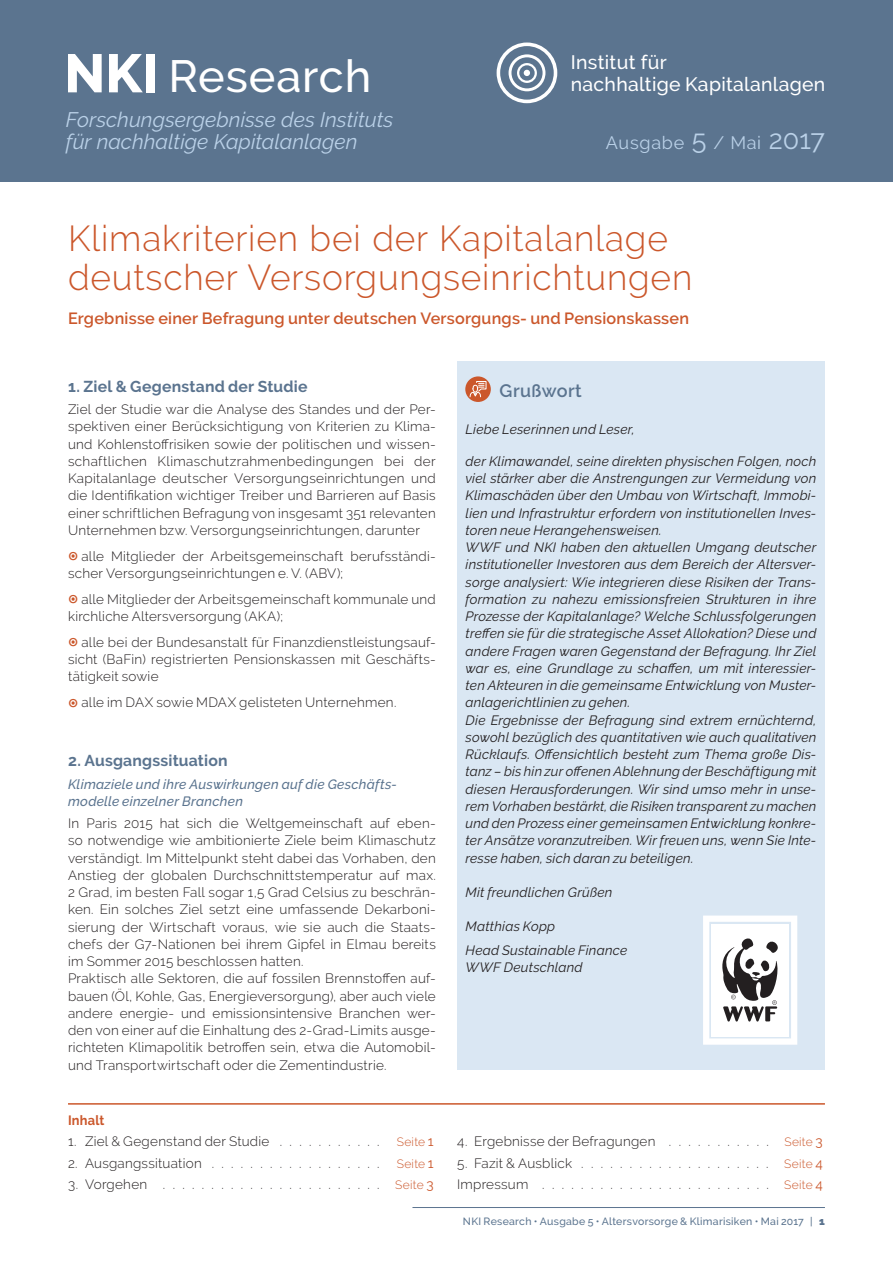
<style>
.page{position:relative;width:893px;height:1263px;background:#fff}
.page>*{position:absolute;margin:0;border:0;box-sizing:border-box;transform-origin:0 0}
.t1{font:500 45px "Raleway";letter-spacing:.02em;color:#fff}
.t2{font:300 36px/39px "Raleway";letter-spacing:.025em;color:#cb572b}
.t3{font:italic 21px/22.5px "Raleway";color:#bad1e8}
.t4{font:500 19.35px/21.8px "Raleway";letter-spacing:.015em;color:#fff}
.t5{font:18px "Raleway";letter-spacing:.04em;color:#bad1e8}
.t6{font:600 18px "Raleway";letter-spacing:.025em;color:#5b748f}
.t7{font:600 16.2px "Raleway";letter-spacing:.015em;color:#cb572b}
.t8{font:700 15.75px "Raleway";letter-spacing:.015em;color:#5b748f}
.t9{font:300 13.5px/17.2px "Raleway";letter-spacing:.02em;color:#231f20}
.t10{font:italic 13.5px/17.2px "Raleway";letter-spacing:.015em;color:#231f20}
.t11{font:italic 500 13.5px/16.5px "Raleway";letter-spacing:.02em;color:#5b748f}
.t12{font:700 13.5px "Raleway";letter-spacing:.02em;color:#cb572b;scale:.95 1}
.t13{font:300 12px "Raleway";letter-spacing:.02em;color:#cb572b}
.t14{font:500 10.5px "Raleway";letter-spacing:.03em;color:#5b748f}
.s1{font-weight:800;font-size:54px}
.s2{font-size:27px}
.s3{font-family:"Minion Pro";font-weight:700;font-size:22.5px;color:#cb572b}
.s4{font-weight:400;font-size:13.5px}
.s5{font-weight:900}
</style>
<div class="page">
<hr style="left:412px;top:1207px;width:413px;height:1px;background:#5b748f">
<div style="left:0;top:0;width:893px;height:182px;background:#5b748f"></div>
<svg style="left:497px;top:43px;width:60px;height:60px"></svg>
<div style="left:457px;top:362px;width:368px;height:708px;background:#dae7f3"></div>
<svg style="left:465px;top:376px;width:26px;height:26px"></svg>
<svg style="left:469px;top:381px;width:18px;height:19px"></svg>
<hr style="left:68px;top:1103px;width:757px;height:1px;background:#cb572b">
<svg style="left:703px;top:915px;width:94px;height:130px;background:#d8d8d9"></svg>
<h1 class="t1" style="left:64px;top:50px;width:308px"><span class="s1">NKI</span> Research</h1>
<h3 class="t4" style="left:571px;top:51px;width:256px">Institut für<br>nachhaltige Kapitalanlagen</h3>
<h3 class="t3" style="left:66px;top:108px;width:329px">Forschungsergebnisse des Instituts für nachhaltige Kapitalanlagen</h3>
<h3 class="t5" style="left:606px;top:133px;width:221px">Ausgabe <span class="s2">5</span> / Mai <span class="s2">2017</span></h3>
<h2 class="t2" style="left:68px;top:219px;width:626px">Klimakriterien bei der Kapitalanlage deutscher Versorgungseinrichtungen</h2>
<p class="t7" style="left:68px;top:309px;width:622px">Ergebnisse einer Befragung unter deutschen Versorgungs- und Pensionskassen</p>
<p class="t8" style="left:68px;top:378px;width:241px">1. Ziel &amp; Gegenstand der Studie</p>
<p class="t9" style="left:68px;top:401px;width:369px;text-align:justify">Ziel der Studie war die Analyse des Standes und der Per&shy;spektiven einer Berücksichtigung von Kriterien zu Klima&shy;und Kohlenstoffrisiken sowie der politischen und wissen&shy;schaftlichen Klimaschutzrahmenbedingungen bei der Kapitalanlage deutscher Versorgungseinrichtungen und die Identifikation wichtiger Treiber und Barrieren auf Basis einer schriftlichen Befragung von insgesamt 351 relevanten Unternehmen bzw. Versorgungseinrichtungen, darunter</p>
<p class="t9" style="left:68px;top:547px;width:369px"><span class="s3">◉</span> alle Mitglieder der Arbeitsgemeinschaft berufsständi&shy;scher Versorgungseinrichtungen e. V. (ABV);</p>
<p class="t9" style="left:68px;top:590px;width:369px"><span class="s3">◉</span> alle Mitglieder der Arbeitsgemeinschaft kommunale und kirchliche Altersversorgung (AKA);</p>
<p class="t9" style="left:68px;top:633px;width:369px"><span class="s3">◉</span> alle bei der Bundesanstalt für Finanzdienstleistungsauf&shy;sicht (BaFin) registrierten Pensionskassen mit Geschäfts&shy;tätigkeit sowie</p>
<p class="t9" style="left:68px;top:694px;width:330px"><span class="s3">◉</span> alle im DAX sowie MDAX gelisteten Unternehmen.</p>
<p class="t8" style="left:68px;top:751px;width:161px">2. Ausgangssituation</p>
<p class="t11" style="left:68px;top:776px;width:330px">Klimaziele und ihre Auswirkungen auf die Geschäfts&shy;modelle einzelner Branchen</p>
<p class="t9" style="left:68px;top:815px;width:369px">In Paris 2015 hat sich die Weltgemeinschaft auf eben&shy;so notwendige wie ambitionierte Ziele beim Klimaschutz verständigt. Im Mittelpunkt steht dabei das Vorhaben, den Anstieg der globalen Durchschnittstemperatur auf max.<br>2 Grad, im besten Fall sogar 1,5 Grad Celsius zu beschrän&shy;ken. Ein solches Ziel setzt eine umfassende Dekarboni&shy;sierung der Wirtschaft voraus, wie sie auch die Staats&shy;chefs der G7-Nationen bei ihrem Gipfel in Elmau bereits im Sommer 2015 beschlossen hatten.<br>Praktisch alle Sektoren, die auf fossilen Brennstoffen auf&shy;bauen (Öl, Kohle, Gas, Energieversorgung), aber auch viele andere energie- und emissionsintensive Branchen wer&shy;den von einer auf die Einhaltung des 2-Grad-Limits ausge&shy;richteten Klimapolitik betroffen sein, etwa die Automobil&shy;und Transportwirtschaft oder die Zementindustrie.</p>
<p class="t12" style="left:68px;top:1112px;width:40px">Inhalt</p>
<p class="t9" style="left:68px;top:1133px;width:213px">1. Ziel &amp; Gegenstand der Studie ...........</p>
<p class="t13" style="left:397px;top:1135px;width:39px">Seite <span class="s4">1</span></p>
<p class="t9" style="left:68px;top:1154px;width:145px">2. Ausgangssituation ..................</p>
<p class="t13" style="left:397px;top:1157px;width:39px">Seite <span class="s4">1</span></p>
<p class="t9" style="left:68px;top:1176px;width:99px">3. Vorgehen ........................</p>
<p class="t13" style="left:395px;top:1178px;width:40px">Seite <span class="s4">3</span></p>
<h3 class="t6" style="left:500px;top:380px;width:84px">Grußwort</h3>
<p class="t10" style="left:466px;top:421px;width:171px">Liebe Leserinnen und Leser,</p>
<p class="t10" style="left:466px;top:452px;width:352px">der Klimawandel, seine direkten physischen Folgen, noch viel stärker aber die Anstrengungen zur Vermeidung von Klimaschäden über den Umbau von Wirtschaft, Immobi&shy;lien und Infrastruktur erfordern von institutionellen Inves&shy;toren neue Herangehensweisen.<br>WWF und NKI haben den aktuellen Umgang deutscher institutioneller Investoren aus dem Bereich der Altersver&shy;sorge analysiert: Wie integrieren diese Risiken der Trans&shy;formation zu nahezu emissionsfreien Strukturen in ihre Prozesse der Kapitalanlage? Welche Schlussfolgerungen treffen sie für die strategische Asset Allokation? Diese und andere Fragen waren Gegenstand der Befragung. Ihr Ziel war es, eine Grundlage zu schaffen, um mit interessier&shy;ten Akteuren in die gemeinsame Entwicklung von Muster&shy;anlagerichtlinien zu gehen.<br>Die Ergebnisse der Befragung sind extrem ernüchternd, sowohl bezüglich des quantitativen wie auch qualitativen Rücklaufs. Offensichtlich besteht zum Thema große Dis&shy;tanz – bis hin zur offenen Ablehnung der Beschäftigung mit diesen Herausforderungen. Wir sind umso mehr in unse&shy;rem Vorhaben bestärkt, die Risiken transparent zu machen und den Prozess einer gemeinsamen Entwicklung konkre&shy;ter Ansätze voranzutreiben. Wir freuen uns, wenn Sie Inte&shy;resse haben, sich daran zu beteiligen.</p>
<p class="t10" style="left:466px;top:884px;width:148px">Mit freundlichen Grüßen</p>
<p class="t10" style="left:466px;top:915px;width:163px;line-height:23.2px">Matthias Kopp<br>Head Sustainable Finance</p>
<p class="t10" style="left:466px;top:958px;width:118px">WWF Deutschland</p>
<p class="t9" style="left:457px;top:1133px;width:311px">4. Ergebnisse der Befragungen . . . . . . . . . . .</p>
<p class="t13" style="left:784px;top:1135px;width:40px">Seite <span class="s4">3</span></p>
<p class="t9" style="left:457px;top:1154px;width:126px">5. Fazit &amp; Ausblick ....................</p>
<p class="t13" style="left:784px;top:1157px;width:40px">Seite <span class="s4">4</span></p>
<p class="t9" style="left:457px;top:1176px;width:311px">Impressum ........................</p>
<p class="t13" style="left:784px;top:1178px;width:40px">Seite <span class="s4">4</span></p>
<p class="t14" style="left:463px;top:1215px;width:363px">NKI Research • Ausgabe 5 • Altersvorsorge &amp; Klimarisiken • Mai 2017 | <span class="s5">1</span></p>
</div>
